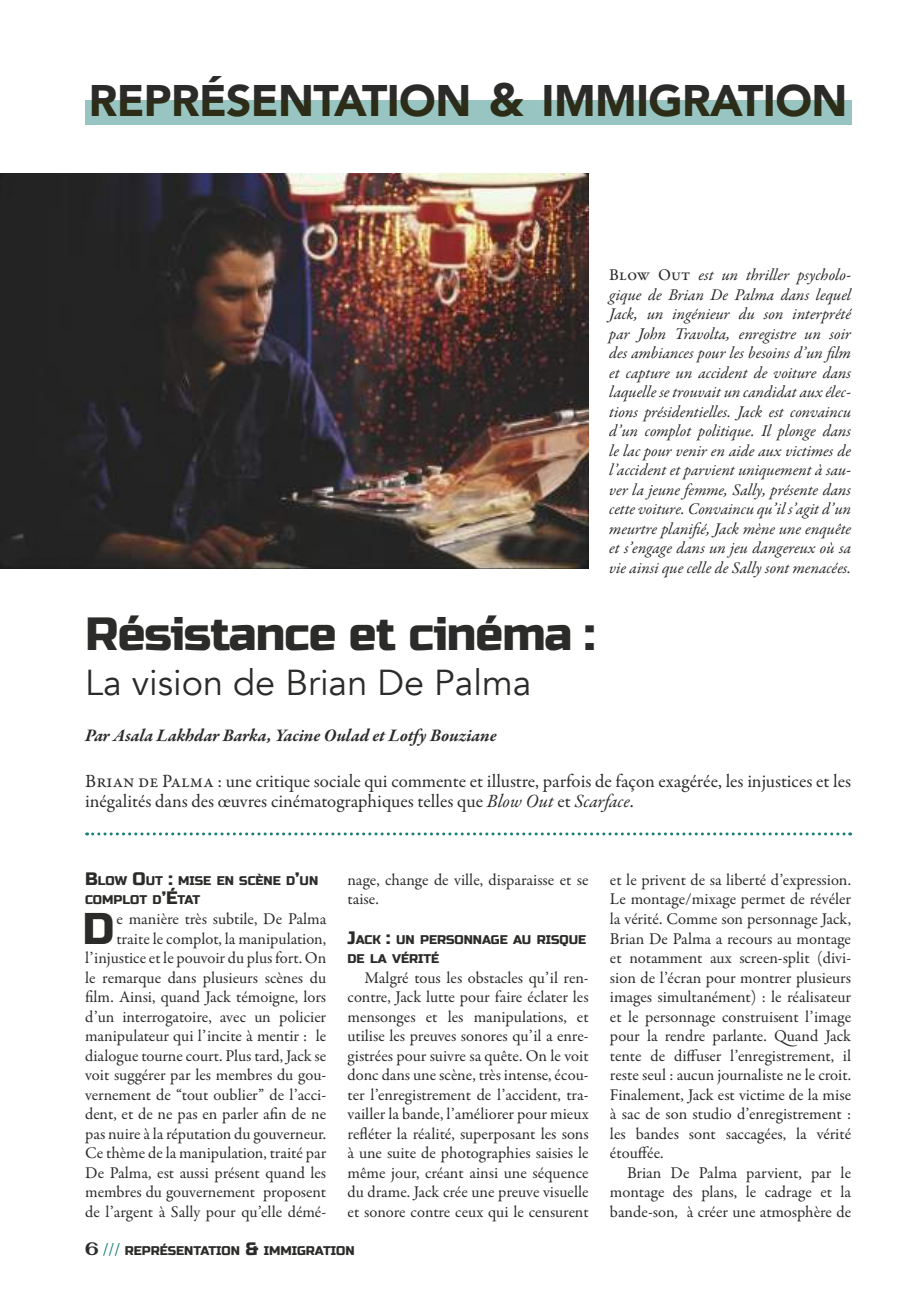
<style>
.page{position:relative;width:915px;height:1306px;background:#fff}
.page>*{position:absolute;margin:0;border:0;box-sizing:border-box;transform-origin:0 0}
.t1{font:46.5px "Russo One";letter-spacing:-.02em;color:#2b2b2a}
.t2{font:44.4px "Russo One";color:#2b2b2a}
.t3{font:900 44.1px "Avenir";color:#2b2b2a}
.t4{font:36px "Avenir";color:#2b2b2a}
.t5{font:18.75px/19.5px "Garamond Premr Pro";color:#2b2b2a}
.t6{font:italic 700 18px "Garamond Premr Pro";color:#2b2b2a}
.t7{font:16.5px/19.5px "Garamond Premr Pro";letter-spacing:.005em;color:#2b2b2a;text-align:justify}
.t8{font:italic 16.5px/19.5px "Garamond Premr Pro";color:#2b2b2a;text-align:justify}
.t9{font:12.6px/19.5px "Russo One";color:#2b2b2a}
.s1{font-size:46.5px}
.s2{font-weight:500;font-style:normal}
.s3{font-style:italic}
.s4{font-size:18px}
.s5{font-family:"Fahkwang";font-weight:700;font-size:18px}
.s6{font-family:"Minion Pro";font-size:18px;color:#197e77}
</style>
<div class="page">
<div style="left:85px;top:100px;width:765px;height:24px;background:#98c5c2"></div>
<svg style="left:87px;top:832px;width:763px;height:3px"></svg>
<img style="left:0;top:173px;width:588px;height:396px">
<h3 class="t3" style="left:89px;top:63px;width:28px">REPRÉSENTATION</h3>
<h3 class="t3" style="left:488px;top:63px;width:82px"><span class="s1">&amp;</span> IMMIGRATION</h3>
<p class="t8" style="left:609px;top:266px;width:243px"><span class="s2">Blow Out</span> est un thriller psycholo&shy;gique de Brian De Palma dans lequel Jack, un ingénieur du son interprété par John Travolta, enregistre un soir des ambiances pour les besoins d’un film et capture un accident de voiture dans laquelle se trouvait un candidat aux élec&shy;tions présidentielles. Jack est convaincu d’un complot politique. Il plonge dans le lac pour venir en aide aux victimes de l’accident et parvient uniquement à sau&shy;ver la jeune femme, Sally, présente dans cette voiture. Convaincu qu’il s’agit d’un meurtre planifié, Jack mène une enquête et s’engage dans un jeu dangereux où sa vie ainsi que celle de Sally sont menacées.</p>
<h1 class="t1" style="left:85px;top:607px;width:511px">Résistance et cinéma :</h1>
<h3 class="t4" style="left:85px;top:661px;width:448px">La vision de Brian De Palma</h3>
<p class="t6" style="left:85px;top:724px;width:413px">Par Asala Lakhdar Barka, Yacine Oulad et Lotfy Bouziane</p>
<p class="t5" style="left:85px;top:772px;width:767px">Brian de Palma : une critique sociale qui commente et illustre, parfois de façon exagérée, les injustices et les inégalités dans des œuvres cinématographiques telles que <span class="s3">Blow Out</span> et <span class="s3">Scarface</span>.</p>
<p class="t9" style="left:85px;top:871px;width:234px"><span class="s4">B</span>LOW <span class="s4">O</span>UT <span class="s4">:</span> MISE EN SCÈNE D<span class="s4">’</span>UN<br>COMPLOT D<span class="s4">’É</span>TAT</p>
<h2 class="t2" style="left:82px;top:902px;width:33px">D</h2>
<p class="t7" style="left:85px;top:909px;width:242px;text-align:right">e manière très subtile, De Palma traite le complot, la manipulation, l’injustice et le pouvoir du plus fort. On le remarque dans plusieurs scènes du film. Ainsi, quand Jack témoigne, lors d’un interrogatoire, avec un policier manipulateur qui l’incite à mentir : le dialogue tourne court. Plus tard, Jack se voit suggérer par les membres du gou&shy;vernement de “tout oublier” de l’acci&shy;dent, et de ne pas en parler afin de ne pas nuire à la réputation du gouverneur.<br>Ce thème de la manipulation, traité par De Palma, est aussi présent quand les membres du gouvernement proposent de l’argent à Sally pour qu’elle démé-</p>
<p class="t7" style="left:347px;top:870px;width:242px">nage, change de ville, disparaisse et se taise.</p>
<p class="t9" style="left:347px;top:929px;width:240px"><span class="s4">J</span>ACK <span class="s4">:</span> UN PERSONNAGE AU RISQUE<br>DE LA VÉRITÉ</p>
<p class="t7" style="left:347px;top:968px;width:242px;text-indent:17px">Malgré tous les obstacles qu’il ren&shy;contre, Jack lutte pour faire éclater les mensonges et les manipulations, et utilise les preuves sonores qu’il a enre&shy;gistrées pour suivre sa quête. On le voit donc dans une scène, très intense, écou&shy;ter l’enregistrement de l’accident, tra&shy;vailler la bande, l’améliorer pour mieux refléter la réalité, superposant les sons à une suite de photographies saisies le même jour, créant ainsi une séquence du drame. Jack crée une preuve visuelle et sonore contre ceux qui le censurent</p>
<p class="t9" style="left:85px;top:1241px;width:271px"><span class="s5">6</span> <span class="s6">///</span> REPRÉSENTATION <span class="s4">&amp;</span> IMMIGRATION</p>
<p class="t7" style="left:609px;top:870px;width:243px">et le privent de sa liberté d’expression.<br>Le montage/mixage permet de révéler la vérité. Comme son personnage Jack, Brian De Palma a recours au montage et notamment aux screen-split (divi&shy;sion de l’écran pour montrer plusieurs images simultanément) : le réalisateur et le personnage construisent l’image pour la rendre parlante. Quand Jack tente de diffuser l’enregistrement, il reste seul : aucun journaliste ne le croit.<br>Finalement, Jack est victime de la mise à sac de son studio d’enregistrement : les bandes sont saccagées, la vérité étouffée.</p>
<p class="t7" style="left:609px;top:1163px;width:243px;text-indent:17px">Brian De Palma parvient, par le montage des plans, le cadrage et la bande-son, à créer une atmosphère de</p>
</div>
